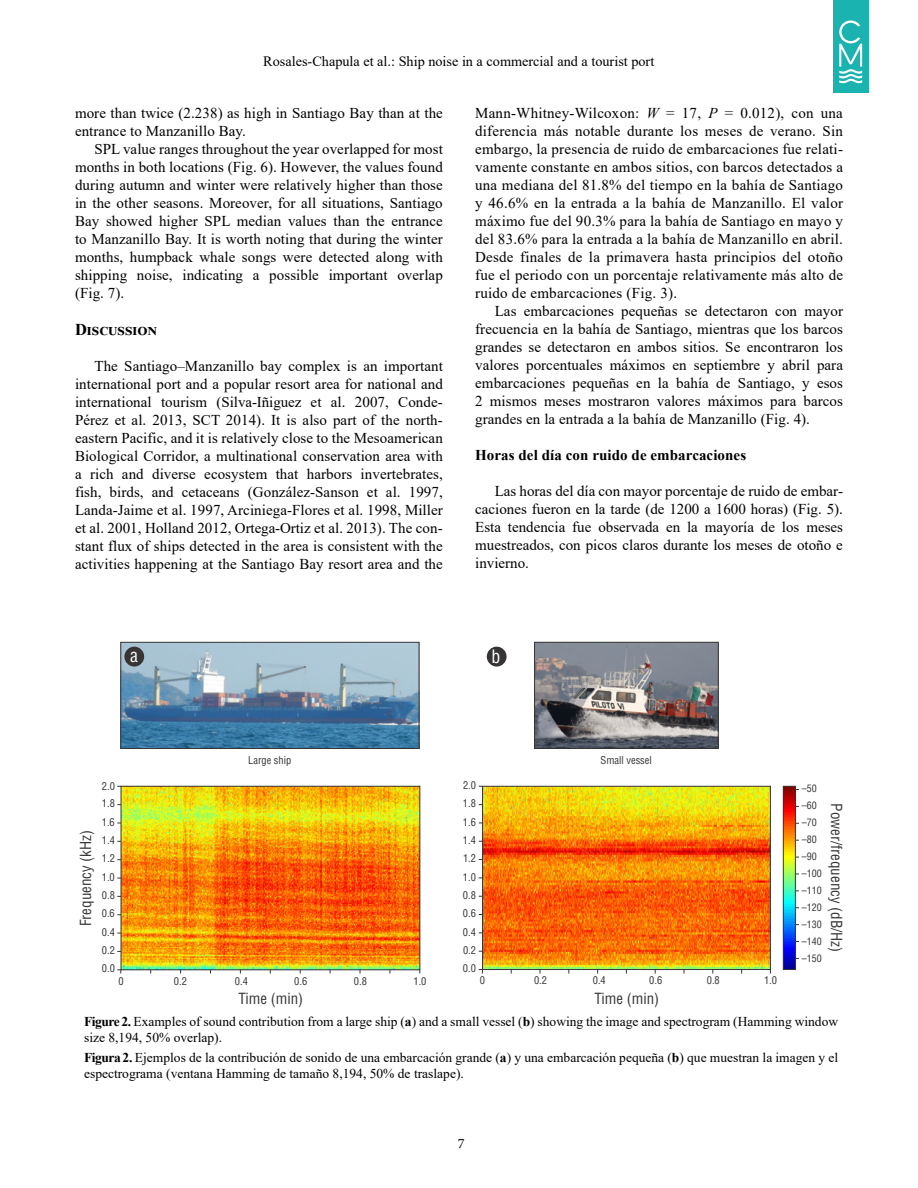
<style>
.page{position:relative;width:918px;height:1188px;background:#fff}
.page>*{position:absolute;margin:0;border:0;box-sizing:border-box;transform-origin:0 0}
.t1{font:condensed 18px "Helvetica";color:#fefefe}
.t2{font:700 16.5px "Times New Roman";letter-spacing:.005em;color:#000}
.t3{font:15px/18px "Times New Roman";letter-spacing:.005em;color:#000;text-align:justify}
.t4{font:700 15px "Times New Roman";letter-spacing:.005em;color:#000}
.t5{font:condensed 15px "Helvetica";color:#373435}
.t6{font:condensed 14.85px "Helvetica";color:#373435}
.t7{font:14.25px "Times New Roman";color:#000}
.t8{font:14.25px "Minion Pro";color:#000}
.t9{font:13.5px/16.2px "Times New Roman";color:#000}
.t10{font:condensed 10.5px "Helvetica";color:#373435}
.t11{font:condensed 10.05px/17px "Helvetica";color:#373435}
.s1{font-style:italic}
.s2{font-weight:700}
</style>
<div class="page">
<div style="left:833px;top:0;width:36px;height:92px;background:#1bb3b0"></div>
<svg style="left:839px;top:20px;width:23px;height:64px"></svg>
<img style="left:122px;top:644px;width:295px;height:103px">
<div style="left:120px;top:642px;width:299px;height:107px;border:1px solid #373435"></div>
<img style="left:536px;top:644px;width:181px;height:103px">
<div style="left:534px;top:642px;width:185px;height:107px;border:1px solid #373435"></div>
<img style="left:123px;top:788px;width:295px;height:180px">
<img style="left:484px;top:788px;width:285px;height:180px">
<div style="left:482px;top:786px;width:289px;height:184px;border:1px solid #373435"></div>
<div style="left:121px;top:786px;width:299px;height:184px;border:1px solid #373435"></div>
<div style="left:124px;top:647px;width:20px;height:20px;background:#373435;border-radius:50%"></div>
<div style="left:487px;top:647px;width:20px;height:20px;background:#373435;border-radius:50%"></div>
<img style="left:785px;top:788px;width:9px;height:180px">
<div style="left:783px;top:786px;width:13px;height:184px;border:1px solid #373435"></div>
<p class="t7" style="left:263px;top:51px;width:393px">Rosales-Chapula et al.: Ship noise in a commercial and a tourist port</p>
<p class="t3" style="left:75px;top:104px;width:369px">more than twice (2.238) as high in Santiago Bay than at the entrance to Manzanillo Bay.</p>
<p class="t3" style="left:75px;top:140px;width:369px;text-indent:20px">SPL value ranges throughout the year overlapped for most months in both locations (Fig. 6). However, the values found during autumn and winter were relatively higher than those in the other seasons. Moreover, for all situations, Santiago Bay showed higher SPL median values than the entrance to Manzanillo Bay. It is worth noting that during the winter months, humpback whale songs were detected along with shipping noise, indicating a possible important overlap (Fig. 7).</p>
<p class="t2" style="left:75px;top:318px;width:83px">Discussion</p>
<p class="t3" style="left:75px;top:356px;width:369px;text-indent:20px">The Santiago–Manzanillo bay complex is an important international port and a popular resort area for national and international tourism (Silva-Iñiguez et al. 2007, Conde-Pérez et al. 2013, SCT 2014). It is also part of the north&shy;eastern Pacific, and it is relatively close to the Mesoamerican Biological Corridor, a multinational conservation area with a rich and diverse ecosystem that harbors invertebrates, fish, birds, and cetaceans (González-Sanson et al. 1997, Landa-Jaime et al. 1997, Arciniega-Flores et al. 1998, Miller et al. 2001, Holland 2012, Ortega-Ortiz et al. 2013). The con&shy;stant flux of ships detected in the area is consistent with the activities happening at the Santiago Bay resort area and the</p>
<p class="t3" style="left:475px;top:104px;width:369px">Mann-Whitney-Wilcoxon: <span class="s1">W</span> = 17, <span class="s1">P</span> = 0.012), con una diferencia más notable durante los meses de verano. Sin embargo, la presencia de ruido de embarcaciones fue relati&shy;vamente constante en ambos sitios, con barcos detectados a una mediana del 81.8% del tiempo en la bahía de Santiago y 46.6% en la entrada a la bahía de Manzanillo. El valor máximo fue del 90.3% para la bahía de Santiago en mayo y del 83.6% para la entrada a la bahía de Manzanillo en abril.<br>Desde finales de la primavera hasta principios del otoño fue el periodo con un porcentaje relativamente más alto de ruido de embarcaciones (Fig. 3).</p>
<p class="t3" style="left:475px;top:302px;width:369px;text-indent:19px">Las embarcaciones pequeñas se detectaron con mayor frecuencia en la bahía de Santiago, mientras que los barcos grandes se detectaron en ambos sitios. Se encontraron los valores porcentuales máximos en septiembre y abril para embarcaciones pequeñas en la bahía de Santiago, y esos 2 mismos meses mostraron valores máximos para barcos grandes en la entrada a la bahía de Manzanillo (Fig. 4).</p>
<p class="t4" style="left:475px;top:445px;width:272px">Horas del día con ruido de embarcaciones</p>
<p class="t3" style="left:475px;top:481px;width:369px;text-indent:20px">Las horas del día con mayor porcentaje de ruido de embar&shy;caciones fueron en la tarde (de 1200 a 1600 horas) (Fig. 5).<br>Esta tendencia fue observada en la mayoría de los meses muestreados, con picos claros durante los meses de otoño e invierno.</p>
<p class="t1" style="left:130px;top:644px;width:9px">a</p>
<p class="t1" style="left:492px;top:645px;width:10px">b</p>
<p class="t6" style="left:76px;top:926px;width:98px;rotate:-90deg">Frequency (kHz)</p>
<p class="t10" style="left:102px;top:779px;width:15px">2.0</p>
<p class="t10" style="left:102px;top:797px;width:15px">1.8</p>
<p class="t10" style="left:102px;top:815px;width:15px">1.6</p>
<p class="t10" style="left:102px;top:834px;width:15px">1.4</p>
<p class="t10" style="left:102px;top:852px;width:15px">1.2</p>
<p class="t10" style="left:102px;top:870px;width:15px">1.0</p>
<p class="t10" style="left:102px;top:889px;width:15px">0.8</p>
<p class="t10" style="left:102px;top:907px;width:15px">0.6</p>
<p class="t10" style="left:102px;top:925px;width:15px">0.4</p>
<p class="t10" style="left:102px;top:944px;width:15px">0.2</p>
<p class="t10" style="left:102px;top:962px;width:15px">0.0</p>
<p class="t10" style="left:248px;top:754px;width:45px">Large ship</p>
<p class="t10" style="left:601px;top:754px;width:53px">Small vessel</p>
<p class="t10" style="left:463px;top:779px;width:15px">2.0</p>
<p class="t10" style="left:463px;top:797px;width:15px">1.8</p>
<p class="t10" style="left:463px;top:815px;width:15px">1.6</p>
<p class="t10" style="left:463px;top:834px;width:15px">1.4</p>
<p class="t10" style="left:463px;top:852px;width:15px">1.2</p>
<p class="t10" style="left:463px;top:870px;width:15px">1.0</p>
<p class="t10" style="left:463px;top:889px;width:15px">0.8</p>
<p class="t10" style="left:463px;top:907px;width:15px">0.6</p>
<p class="t10" style="left:463px;top:925px;width:15px">0.4</p>
<p class="t10" style="left:463px;top:944px;width:15px">0.2</p>
<p class="t10" style="left:463px;top:962px;width:15px">0.0</p>
<p class="t11" style="left:802px;top:780px;width:21px">–50 –60 –70 –80 –90 –100 –110 –120 –130 –140 –150</p>
<p class="t6" style="left:846px;top:803px;width:150px;rotate:90deg">Power/frequency (dB/Hz)</p>
<p class="t10" style="left:235px;top:974px;width:15px">0.4</p>
<p class="t10" style="left:354px;top:974px;width:15px">0.8</p>
<p class="t10" style="left:593px;top:974px;width:15px">0.4</p>
<p class="t9" style="left:84px;top:1013px;width:756px"><span class="s2">Figure 2.</span> Examples of sound contribution from a large ship (<span class="s2">a</span>) and a small vessel (<span class="s2">b</span>) showing the image and spectrogram (Hamming window size 8,194, 50% overlap).</p>
<p class="t9" style="left:84px;top:1049px;width:756px"><span class="s2">Figura 2.</span> Ejemplos de la contribución de sonido de una embarcación grande (<span class="s2">a</span>) y una embarcación pequeña (<span class="s2">b</span>) que muestran la imagen y el espectrograma (ventana Hamming de tamaño 8,194, 50% de traslape).</p>
<p class="t10" style="left:480px;top:974px;width:7px">0</p>
<p class="t10" style="left:534px;top:974px;width:15px">0.2</p>
<p class="t10" style="left:649px;top:974px;width:15px">0.6</p>
<p class="t10" style="left:707px;top:974px;width:15px">0.8</p>
<p class="t10" style="left:764px;top:974px;width:15px">1.0</p>
<p class="t5" style="left:594px;top:989px;width:66px">Time (min)</p>
<p class="t10" style="left:118px;top:974px;width:7px">0</p>
<p class="t10" style="left:294px;top:974px;width:15px">0.6</p>
<p class="t10" style="left:413px;top:974px;width:15px">1.0</p>
<p class="t5" style="left:238px;top:989px;width:66px">Time (min)</p>
<p class="t10" style="left:174px;top:974px;width:15px">0.2</p>
<p class="t8" style="left:458px;top:1134px;width:8px">7</p>
</div>
